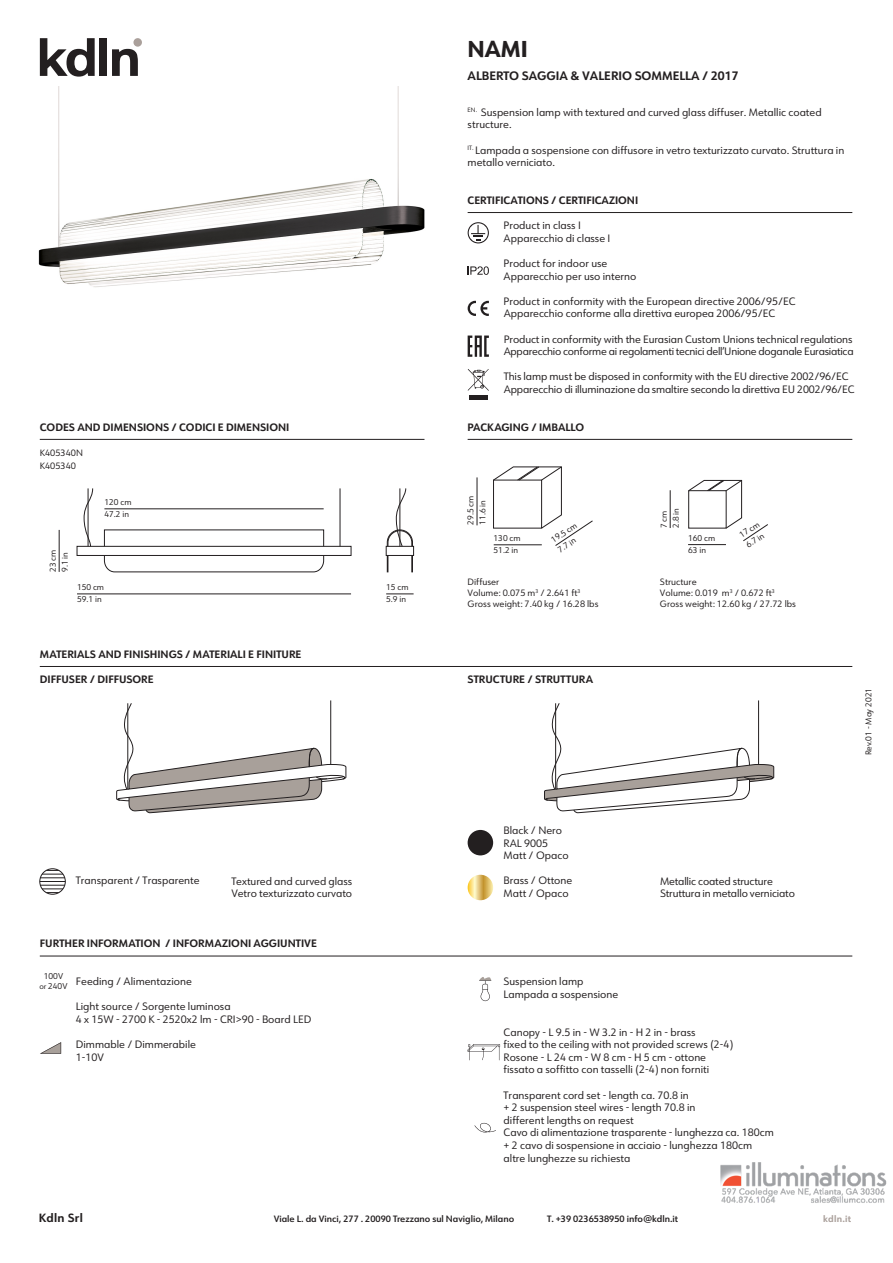
<style>
.page{position:relative;width:893px;height:1263px;background:#fff}
.page>*{position:absolute;margin:0;border:0;box-sizing:border-box;transform-origin:0 0}
.t1{font:800 22.5px "URW Form";color:#231f20}
.t2{font:700 12px "URW Form";color:#231f20}
.t3{font:700 11.7px "URW Form";letter-spacing:.02em;color:#231f20}
.t4{font:10.5px/12.6px "URW Form";color:#231f20}
.t5{font:700 10.5px "URW Form";color:#231f20}
.t6{font:10.5px/12.6px "URW Form";letter-spacing:-.025em;color:#231f20}
.t7{font:9px/10.8px "URW Form";color:#231f20}
.t8{font:600 9px "URW Form";color:#231f20}
.t9{font:700 9px "URW Form";letter-spacing:.025em;color:#aaa09b}
.t10{font:8.25px/12px "URW Form";color:#231f20}
.s1{font-size:7.5px}
</style>
<div class="page">
<div style="left:133px;top:38px;width:9px;height:9px;background:#aaa09b;border-radius:50%"></div>
<div style="left:99px;top:38px;width:8px;height:38px;background:#231f20"></div>
<svg style="left:112px;top:49px;width:25px;height:5px"></svg>
<svg style="left:40px;top:38px;width:55px;height:16px"></svg>
<img style="left:38px;top:54px;width:849px;height:1149px">
<p class="t5" style="left:40px;top:420px;width:251px">CODES AND DIMENSIONS / CODICI E DIMENSIONI</p>
<p class="t7" style="left:40px;top:446px;width:45px;line-height:12.6px">K405340N<br>K405340</p>
<p class="t10" style="left:104px;top:496px;width:29px">120 cm<br>47.2 in</p>
<p class="t10" style="left:46px;top:572px;width:24px;rotate:-90deg">23 cm<br>9.1 in</p>
<p class="t10" style="left:77px;top:581px;width:29px">150 cm<br>59.1 in</p>
<p class="t10" style="left:386px;top:581px;width:24px">15 cm<br>5.9 in</p>
<p class="t5" style="left:40px;top:647px;width:263px">MATERIALS AND FINISHINGS / MATERIALI E FINITURE</p>
<p class="t5" style="left:40px;top:672px;width:115px">DIFFUSER / DIFFUSORE</p>
<h1 class="t1" style="left:467px;top:33px;width:62px">NAMI</h1>
<p class="t2" style="left:467px;top:67px;width:272px">ALBERTO SAGGIA &amp; VALERIO SOMMELLA / 2017</p>
<p class="t4" style="left:467px;top:105px;width:355px"><sup>EN.</sup> Suspension lamp with textured and curved glass diffuser. Metallic coated structure.</p>
<p class="t4" style="left:467px;top:143px;width:378px"><sup>IT.</sup> Lampada a sospensione con diffusore in vetro texturizzato curvato. Struttura in metallo verniciato.</p>
<p class="t5" style="left:467px;top:193px;width:172px">CERTIFICATIONS / CERTIFICAZIONI</p>
<p class="t4" style="left:503px;top:219px;width:108px">Product in class I<br>Apparecchio di classe I</p>
<p class="t4" style="left:503px;top:257px;width:134px">Product for indoor use<br>Apparecchio per uso interno</p>
<p class="t4" style="left:503px;top:294px;width:293px">Product in conformity with the European directive 2006/95/EC<br>Apparecchio conforme alla direttiva europea 2006/95/EC</p>
<p class="t6" style="left:503px;top:332px;width:351px">Product in conformity with the Eurasian Custom Unions technical regulations<br>Apparecchio conforme ai regolamenti tecnici dell’Unione doganale Eurasiatica</p>
<p class="t4" style="left:503px;top:370px;width:352px">This lamp must be disposed in conformity with the EU directive 2002/96/EC<br>Apparecchio di illuminazione da smaltire secondo la direttiva EU 2002/96/EC</p>
<p class="t5" style="left:467px;top:420px;width:118px">PACKAGING / IMBALLO</p>
<p class="t10" style="left:464px;top:525px;width:31px;rotate:-90deg">29.5 cm<br>11.6 in</p>
<p class="t10" style="left:493px;top:532px;width:29px">130 cm<br>51.2 in</p>
<p class="t10" style="left:657px;top:528px;width:21px;rotate:-90deg">7 cm<br>2.8 in</p>
<p class="t10" style="left:548px;top:535px;width:31px;rotate:-34deg">19.5 cm<br>7.7 in</p>
<p class="t10" style="left:736px;top:531px;width:24px;rotate:-34deg">17 cm<br>6.7 in</p>
<p class="t10" style="left:688px;top:532px;width:29px">160 cm<br>63 in</p>
<p class="t7" style="left:467px;top:576px;width:132px">Diffuser<br>Volume: 0.075 m<sup>3</sup> / 2.641 ft<sup>3<br></sup>Gross weight: 7.40 kg / 16.28 lbs</p>
<p class="t7" style="left:660px;top:576px;width:137px">Structure<br>Volume: 0.019 m<sup>3</sup> / 0.672 ft<sup>3<br></sup>Gross weight: 12.60 kg / 27.72 lbs</p>
<p class="t5" style="left:467px;top:672px;width:127px">STRUCTURE / STRUTTURA</p>
<p class="t10" style="left:862px;top:755px;width:69px;rotate:-90deg">Rev.01 - May 2021</p>
<p class="t4" style="left:76px;top:874px;width:125px">Transparent / Trasparente</p>
<p class="t4" style="left:503px;top:824px;width:66px">Black / Nero<br>RAL 9005<br>Matt / Opaco</p>
<p class="t4" style="left:503px;top:874px;width:70px">Brass / Ottone<br>Matt / Opaco</p>
<p class="t4" style="left:231px;top:874px;width:122px">Textured and curved glass<br>Vetro texturizzato curvato</p>
<p class="t4" style="left:660px;top:874px;width:136px">Metallic coated structure<br>Struttura in metallo verniciato</p>
<p class="t5" style="left:40px;top:936px;width:278px">FURTHER INFORMATION / INFORMAZIONI AGGIUNTIVE</p>
<p class="t4" style="left:76px;top:975px;width:117px">Feeding / Alimentazione</p>
<p class="t4" style="left:76px;top:1000px;width:237px">Light source / Sorgente luminosa<br>4 x 15W - 2700 K - 2520x2 lm - CRI&gt;90 - Board LED</p>
<p class="t4" style="left:76px;top:1038px;width:122px">Dimmable / Dimmerabile<br>1-10V</p>
<p class="t10" style="left:39px;top:971px;width:29px;line-height:9.9px;text-align:center">100V <span class="s1">or</span> 240V</p>
<p class="t4" style="left:503px;top:975px;width:116px">Suspension lamp<br>Lampada a sospensione</p>
<p class="t4" style="left:503px;top:1025px;width:231px">Canopy - L 9.5 in - W 3.2 in - H 2 in - brass<br>fixed to the ceiling with not provided screws (2-4)<br>Rosone - L 24 cm - W 8 cm - H 5 cm - ottone fissato a soffitto con tasselli (2-4) non forniti</p>
<p class="t4" style="left:503px;top:1088px;width:272px">Transparent cord set - length ca. 70.8 in<br>+ 2 suspension steel wires - length 70.8 in<br>different lengths on request<br>Cavo di alimentazione trasparente - lunghezza ca. 180cm + 2 cavo di sospensione in acciaio - lunghezza 180cm altre lunghezze su richiesta</p>
<p class="t3" style="left:39px;top:1210px;width:45px">Kdln Srl</p>
<p class="t8" style="left:274px;top:1213px;width:242px">Viale L. da Vinci, 277 . 20090 Trezzano sul Naviglio, Milano</p>
<p class="t8" style="left:547px;top:1213px;width:132px">T. +39 0236538950 info@kdln.it</p>
<p class="t9" style="left:823px;top:1213px;width:29px">kdln.it</p>
</div>
